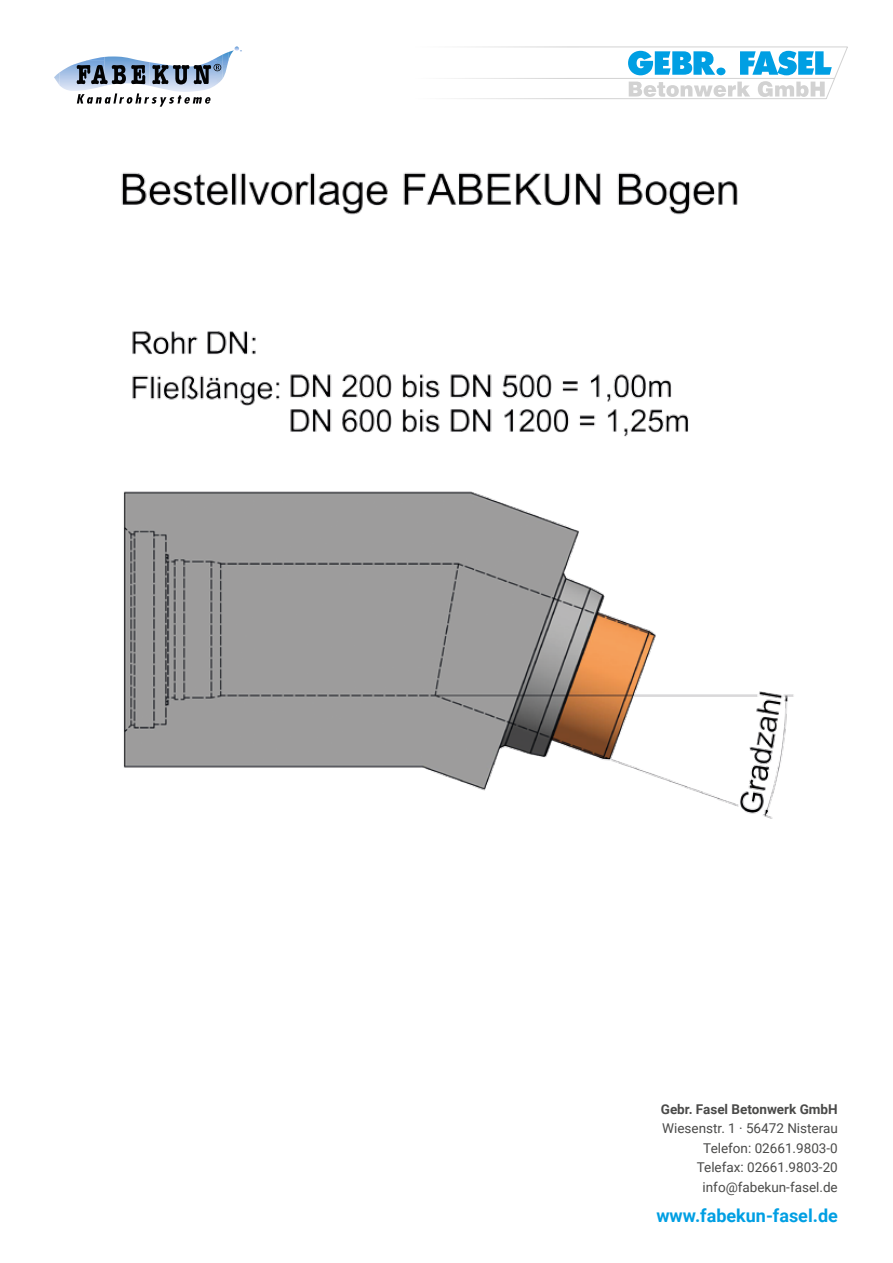
<style>
.page{position:relative;width:893px;height:1263px;background:#fff}
.page>*{position:absolute;margin:0;border:0;box-sizing:border-box;transform-origin:0 0}
.t1{font:700 18px "Roboto";color:#009fe3}
.t2{font:13.5px/19.5px "Roboto";color:#4a4a49;text-align:right}
.t3{font:700 13.5px "Roboto";color:#4a4a49}
</style>
<div class="page">
<img style="left:121px;top:172px;width:673px;height:647px">
<svg style="left:451px;top:46px;width:397px;height:53px"></svg>
<img style="left:59px;top:66px;width:45px;height:25px">
<img style="left:150px;top:66px;width:67px;height:26px">
<svg style="left:54px;top:72px;width:6px;height:13px"></svg>
<img style="left:104px;top:56px;width:40px;height:30px">
<img style="left:144px;top:61px;width:6px;height:25px">
<img style="left:218px;top:54px;width:5px;height:27px">
<img style="left:223px;top:52px;width:5px;height:26px">
<img style="left:70px;top:61px;width:35px;height:5px">
<img style="left:149px;top:62px;width:3px;height:4px">
<img style="left:86px;top:57px;width:19px;height:4px">
<svg style="left:77px;top:65px;width:68px;height:19px"></svg>
<svg style="left:152px;top:57px;width:69px;height:27px"></svg>
<svg style="left:77px;top:93px;width:134px;height:14px"></svg>
<svg style="left:228px;top:46px;width:14px;height:15px"></svg>
<p class="t3" style="left:661px;top:1099px;width:178px">Gebr. Fasel Betonwerk GmbH</p>
<p class="t2" style="left:662px;top:1118px;width:177px">Wiesenstr. 1 · 56472 Nisterau<br>Telefon: 02661.9803-0<br>Telefax: 02661.9803-20 info@fabekun-fasel.de</p>
<h1 class="t1" style="left:656px;top:1203px;width:183px">www.fabekun-fasel.de</h1>
</div>
